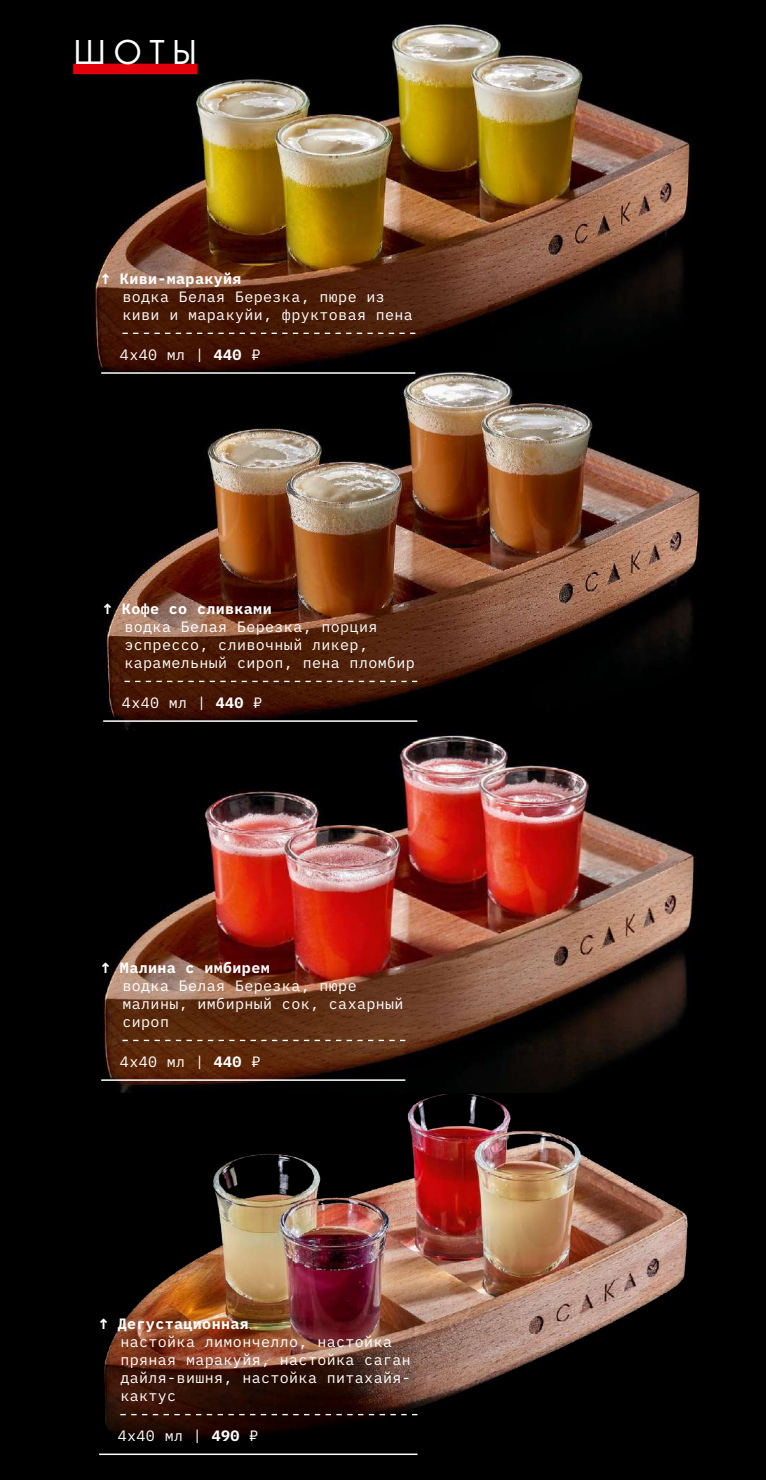
<style>
.page{position:relative;width:766px;height:1480px;background:#fff}
.page>*{position:absolute;margin:0;border:0;box-sizing:border-box;transform-origin:0 0}
.t1{font:36px "Futura Book C";color:#fff}
.t2{font:15px/18px "IBM Plex Mono";letter-spacing:.025em;color:#fff}
.t3{font:700 15px "IBM Plex Mono";letter-spacing:.025em;color:#fff}
.s1{font-weight:700}
</style>
<div class="page">
<div style="left:0;top:0;width:765px;height:1480px;background:#000"></div>
<img style="left:0;top:0;width:752px;height:388px">
<img style="left:9px;top:371px;width:756px;height:379px">
<img style="left:58px;top:731px;width:688px;height:362px">
<div style="left:61px;top:1094px;width:687px;height:379px;background:#000"></div>
<img style="left:99px;top:1094px;width:589px;height:362px">
<img style="left:102px;top:1318px;width:312px;height:135px">
<div style="left:73px;top:64px;width:124px;height:10px;background:#e3000b"></div>
<svg style="left:122px;top:333px;width:293px;height:1px"></svg>
<hr style="left:101px;top:372px;width:314px;height:2px;background:#fff">
<svg style="left:124px;top:681px;width:293px;height:1px"></svg>
<hr style="left:103px;top:720px;width:314px;height:2px;background:#fff">
<svg style="left:122px;top:1040px;width:283px;height:1px"></svg>
<hr style="left:101px;top:1079px;width:304px;height:2px;background:#fff">
<svg style="left:120px;top:1414px;width:297px;height:1px"></svg>
<hr style="left:99px;top:1453px;width:318px;height:2px;background:#fff">
<h1 class="t1" style="left:73px;top:33px;width:126px">ШОТЫ</h1>
<p class="t3" style="left:101px;top:267px;width:142px">↑ Киви-маракуйя</p>
<p class="t2" style="left:122px;top:286px;width:292px">водка Белая Березка, пюре из киви и маракуйи, фруктовая пена</p>
<p class="t2" style="left:120px;top:344px;width:142px">4x40 мл | <span class="s1">440</span> ₽</p>
<p class="t3" style="left:103px;top:597px;width:170px">↑ Кофе со сливками</p>
<p class="t2" style="left:124px;top:616px;width:292px">водка Белая Березка, порция эспрессо, сливочный ликер, карамельный сироп, пена пломбир</p>
<p class="t2" style="left:122px;top:692px;width:142px">4x40 мл | <span class="s1">440</span> ₽</p>
<p class="t3" style="left:101px;top:956px;width:170px">↑ Малина с имбирем</p>
<p class="t2" style="left:122px;top:975px;width:282px">водка Белая Березка, пюре малины, имбирный сок, сахарный сироп</p>
<p class="t2" style="left:120px;top:1051px;width:142px">4x40 мл | <span class="s1">440</span> ₽</p>
<p class="t3" style="left:99px;top:1312px;width:151px">↑ Дегустационная</p>
<p class="t2" style="left:120px;top:1331px;width:292px">настойка лимончелло, настойка пряная маракуйя, настойка саган дайля-вишня, настойка питахайя&shy;кактус</p>
<p class="t2" style="left:118px;top:1425px;width:142px">4x40 мл | <span class="s1">490</span> ₽</p>
</div>
